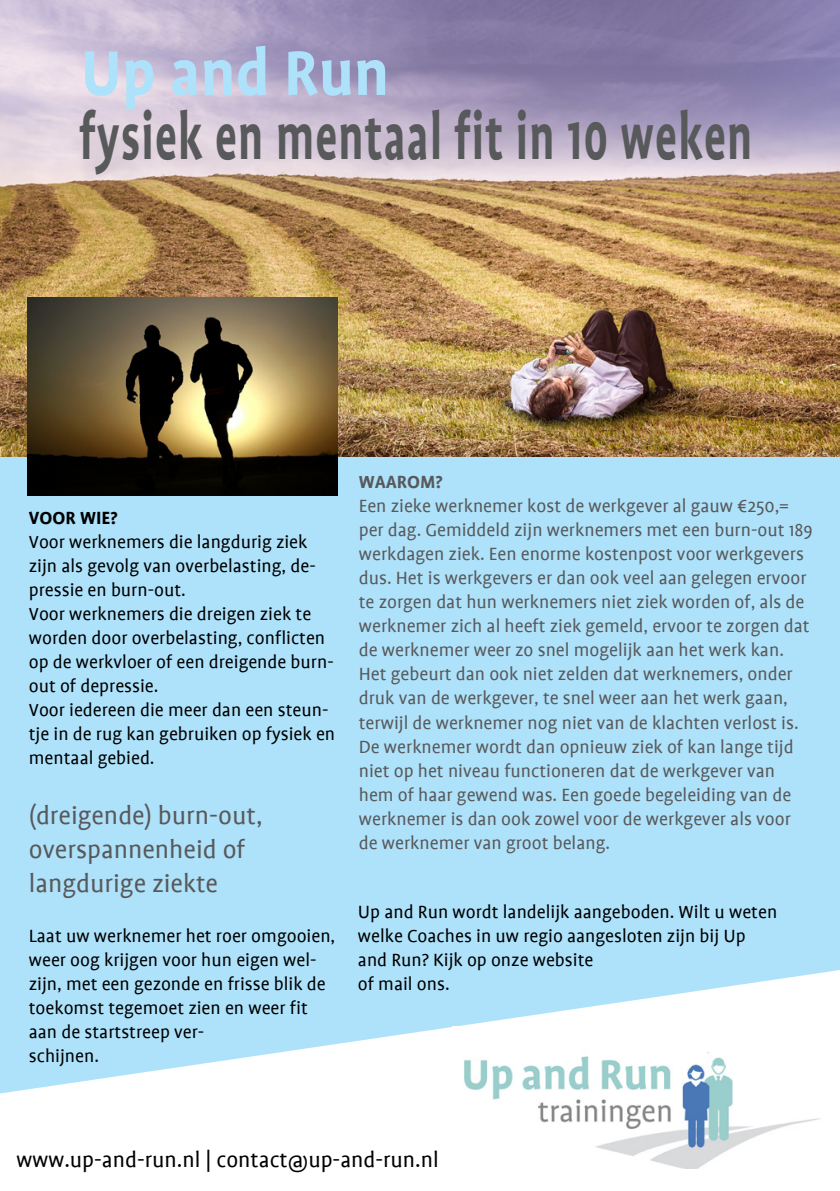
<style>
.page{position:relative;width:840px;height:1191px;background:#fff}
.page>*{position:absolute;margin:0;border:0;box-sizing:border-box;transform-origin:0 0}
.t1{font:700 72px "Profile";letter-spacing:.025em;color:#58595b;scale:.67 1}
.t2{font:700 72px "Profile";color:#aee2fa;scale:.93 1}
.t3{font:28px/33.6px "Profile";color:#58595b}
.t4{font:24px "Profile";color:#000}
.t5{font:20px/24px "Profile";color:#58595b}
.t6{font:20px/24px "Profile";color:#000}
.t7{font:700 20px "Profile";color:#000}
.t8{font:700 20px "Profile";color:#58595b}
</style>
<div class="page">
<div style="left:0;top:0;width:839px;height:1191px;background:#aee2fa"></div>
<svg style="left:0;top:970px;width:839px;height:221px;fill:#fff"></svg>
<img style="left:452px;top:1026px;width:372px;height:142px">
<img style="left:0;top:0;width:839px;height:456px">
<img style="left:28px;top:297px;width:309px;height:199px">
<h1 class="t2" style="left:80px;top:34px;width:333px">Up and Run</h1>
<h1 class="t1" style="left:80px;top:98px;width:1005px">fysiek en mentaal fit in 10 weken</h1>
<p class="t7" style="left:29px;top:507px;width:90px">VOOR WIE?</p>
<p class="t6" style="left:29px;top:530px;width:308px">Voor werknemers die langdurig ziek zijn als gevolg van overbelasting, de&shy;pressie en burn-out.<br>Voor werknemers die dreigen ziek te worden door overbelasting, conflicten op de werkvloer of een dreigende burn&shy;out of depressie.<br>Voor iedereen die meer dan een steun&shy;tje in de rug kan gebruiken op fysiek en mentaal gebied.</p>
<h2 class="t3" style="left:29px;top:799px;width:235px">(dreigende) burn-out, overspannenheid of langdurige ziekte</h2>
<p class="t6" style="left:29px;top:924px;width:308px">Laat uw werknemer het roer omgooien, weer oog krijgen voor hun eigen wel&shy;zijn, met een gezonde en frisse blik de toekomst tegemoet zien en weer fit aan de startstreep ver-<br>schijnen.</p>
<p class="t8" style="left:358px;top:471px;width:85px">WAAROM?</p>
<p class="t5" style="left:358px;top:494px;width:455px">Een zieke werknemer kost de werkgever al gauw ¤250,= per dag. Gemiddeld zijn werknemers met een burn-out 189 werkdagen ziek. Een enorme kostenpost voor werkgevers dus. Het is werkgevers er dan ook veel aan gelegen ervoor te zorgen dat hun werknemers niet ziek worden of, als de werknemer zich al heeft ziek gemeld, ervoor te zorgen dat de werknemer weer zo snel mogelijk aan het werk kan.<br>Het gebeurt dan ook niet zelden dat werknemers, onder druk van de werkgever, te snel weer aan het werk gaan, terwijl de werknemer nog niet van de klachten verlost is.<br>De werknemer wordt dan opnieuw ziek of kan lange tijd niet op het niveau functioneren dat de werkgever van hem of haar gewend was. Een goede begeleiding van de werknemer is dan ook zowel voor de werkgever als voor de werknemer van groot belang.</p>
<p class="t6" style="left:358px;top:900px;width:420px">Up and Run wordt landelijk aangeboden. Wilt u weten welke Coaches in uw regio aangesloten zijn bij Up and Run? Kijk op onze website<br>of mail ons.</p>
<p class="t4" style="left:16px;top:1146px;width:424px">www.up-and-run.nl | contact@up-and-run.nl</p>
</div>
